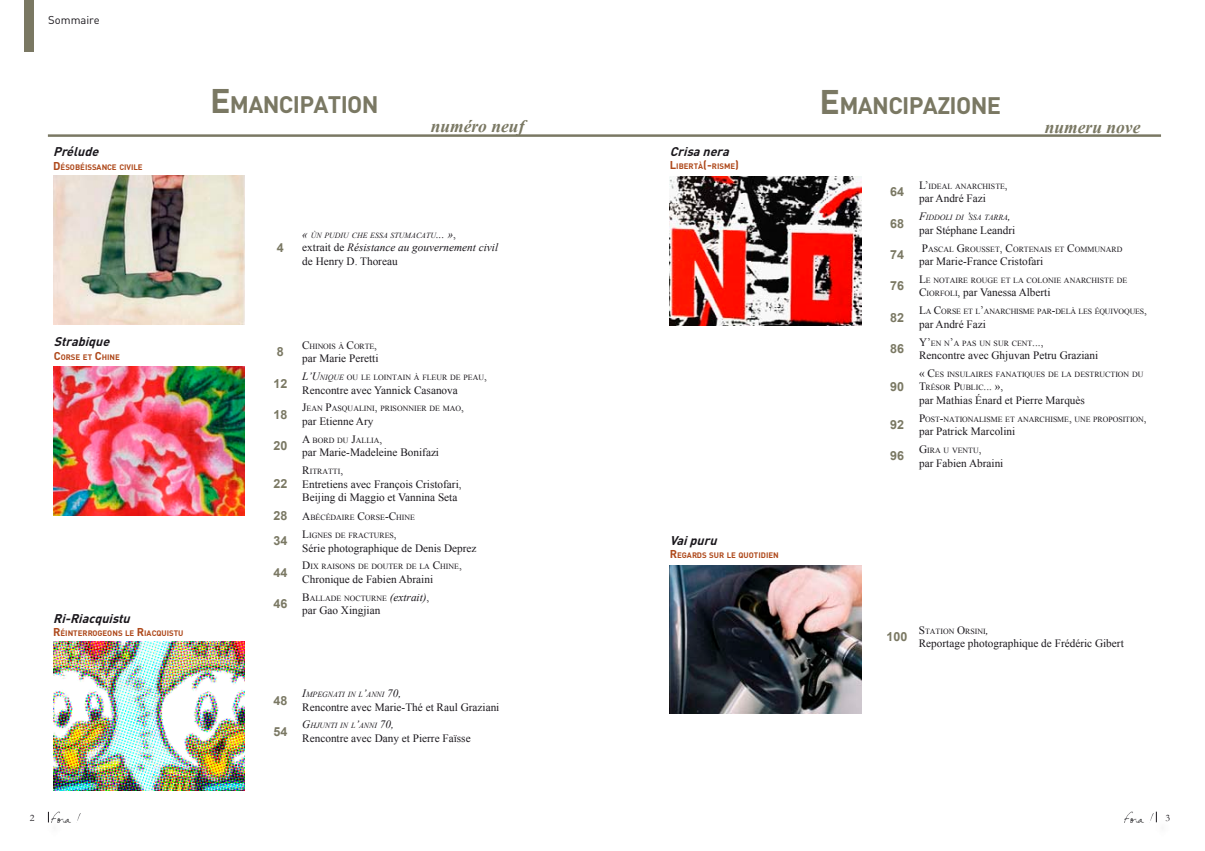
<style>
.page{position:relative;width:1205px;height:851px;background:#fff}
.page>*{position:absolute;margin:0;border:0;box-sizing:border-box;transform-origin:0 0}
.t1{font:700 23.62px "DIN Pro";letter-spacing:-.03em;color:#7a7863}
.t2{font:italic 700 17.5px "Times New Roman";color:#7a7863}
.t3{font:italic 700 12.5px "DIN Pro";color:#1a171c}
.t4{font:700 12.5px "Arial";color:#7a7863}
.t5{font:11.25px/13.5px "Times New Roman";color:#1a171c}
.t6{font:italic 11.25px/13.5px "Times New Roman";color:#1a171c}
.t7{font:11.25px "DIN Pro";color:#1a171c}
.t8{font:10px "Garamond";color:#1a171c}
.t9{font:7.88px/13.5px "Times New Roman";color:#1a171c}
.t10{font:700 7.88px "DIN Pro";color:#ae481a}
.t11{font:italic 7.88px "Times New Roman";color:#1a171c}
.s1{font-size:11.25px}
.s2{font-size:33.75px}
.s3{font-style:normal;font-size:11.25px}
.s4{font-style:normal}
.s5{font-style:italic;font-size:11.25px}
.s6{font-style:italic}
.s7{font-family:"Arial";font-weight:700;font-size:12.5px;color:#7a7863}
.s8{font-style:inherit}
.s9{font-size:7.88px}
</style>
<div class="page">
<img style="left:54px;top:811px;width:27px;height:11px">
<div style="left:24px;top:0;width:10px;height:52px;background:#7a7863"></div>
<div style="left:48px;top:815px;width:19px;height:29px;background:#1a171c;opacity:.75"></div>
<img style="left:1124px;top:811px;width:30px;height:11px">
<hr style="left:48px;top:134px;width:1113px;height:3px;background:#7a7863">
<img style="left:53px;top:366px;width:191px;height:149px">
<img style="left:670px;top:565px;width:191px;height:148px">
<img style="left:53px;top:641px;width:191px;height:149px">
<img style="left:670px;top:176px;width:191px;height:149px">
<img style="left:53px;top:175px;width:191px;height:149px">
<p class="t7" style="left:48px;top:12px;width:53px">Sommaire</p>
<p class="t3" style="left:53px;top:143px;width:51px">Prélude</p>
<p class="t10" style="left:53px;top:162px;width:90px"><span class="s1">D</span> ÉSOBÉISSANCE CIVILE</p>
<p class="t3" style="left:54px;top:333px;width:61px">Strabique</p>
<p class="t10" style="left:54px;top:351px;width:67px"><span class="s1">C</span>ORSE ET <span class="s1">C</span>HINE</p>
<p class="t3" style="left:53px;top:609px;width:82px">Ri-Riacquistu</p>
<p class="t10" style="left:53px;top:627px;width:132px"><span class="s1">R</span>ÉINTERROGEONS LE <span class="s1">R</span>IACQUISTU</p>
<h1 class="t1" style="left:210px;top:88px;width:170px"><span class="s2">E</span>MANCIPATION</h1>
<h2 class="t2" style="left:431px;top:114px;width:95px">numéro neuf</h2>
<p class="t4" style="left:277px;top:239px;width:8px">4</p>
<p class="t11" style="left:302px;top:229px;width:155px"><span class="s1">«</span> ÙN PUDIU CHE ESSA STUMACATU<span class="s1">... »</span><span class="s3">,</span></p>
<p class="t6" style="left:302px;top:240px;width:197px"><span class="s4">extrait de</span> Résistance au gouvernement civil <span class="s4">de Henry D. Thoreau</span></p>
<p class="t4" style="left:277px;top:343px;width:8px">8</p>
<p class="t4" style="left:273px;top:375px;width:15px">12</p>
<p class="t4" style="left:273px;top:406px;width:15px">18</p>
<p class="t4" style="left:273px;top:437px;width:15px">20</p>
<p class="t9" style="left:302px;top:339px;width:76px"><span class="s1">C</span>HINOIS À <span class="s1">C</span>ORTE<span class="s1">,</span></p>
<p class="t5" style="left:302px;top:351px;width:78px">par Marie Peretti</p>
<p class="t9" style="left:302px;top:370px;width:186px"><span class="s5">L’U</span><span class="s6">NIQUE</span> OU LE LOINTAIN À FLEUR DE PEAU<span class="s1">,</span></p>
<p class="t5" style="left:302px;top:383px;width:157px">Rencontre avec Yannick Casanova</p>
<p class="t9" style="left:302px;top:402px;width:163px"><span class="s1">J</span>EAN <span class="s1">P</span>ASQUALINI<span class="s1">,</span> PRISONNIER DE MAO<span class="s1">,</span></p>
<p class="t5" style="left:302px;top:414px;width:73px">par Etienne Ary</p>
<p class="t9" style="left:302px;top:433px;width:82px"><span class="s1">A</span> BORD DU <span class="s1">J</span>ALLIA<span class="s1">,</span></p>
<p class="t5" style="left:302px;top:445px;width:138px">par Marie-Madeleine Bonifazi</p>
<p class="t9" style="left:302px;top:464px;width:42px"><span class="s1">R</span>ITRATTI<span class="s1">,</span></p>
<p class="t5" style="left:302px;top:477px;width:161px">Entretiens avec François Cristofari,<br>Beijing di Maggio et Vannina Seta</p>
<p class="t9" style="left:273px;top:510px;width:143px"><span class="s7">28</span> <span class="s1">A</span>BÉCÉDAIRE <span class="s1">C</span>ORSE<span class="s1">-C</span>HINE</p>
<p class="t4" style="left:273px;top:532px;width:15px">34</p>
<p class="t4" style="left:273px;top:475px;width:15px">22</p>
<p class="t9" style="left:302px;top:528px;width:96px"><span class="s1">L</span>IGNES DE FRACTURES<span class="s1">,</span></p>
<p class="t5" style="left:302px;top:540px;width:176px">Série photographique de Denis Deprez</p>
<p class="t4" style="left:273px;top:564px;width:15px">44</p>
<p class="t4" style="left:273px;top:595px;width:15px">46</p>
<p class="t9" style="left:302px;top:559px;width:161px"><span class="s1">D</span>IX RAISONS DE DOUTER DE LA <span class="s1">C</span>HINE<span class="s1">,</span></p>
<p class="t5" style="left:302px;top:572px;width:132px">Chronique de Fabien Abraini</p>
<p class="t9" style="left:302px;top:591px;width:129px"><span class="s1">B</span>ALLADE NOCTURNE <span class="s5">(extrait)</span><span class="s1">,</span></p>
<p class="t5" style="left:302px;top:603px;width:80px">par Gao Xingjian</p>
<p class="t4" style="left:273px;top:691px;width:15px">48</p>
<p class="t4" style="left:273px;top:723px;width:15px">54</p>
<p class="t11" style="left:302px;top:689px;width:101px"><span class="s1">I</span>MPEGNATI IN L<span class="s1">’</span>ANNI <span class="s1">70,</span></p>
<p class="t5" style="left:302px;top:699px;width:199px">Rencontre avec Marie-Thé et Raul Graziani</p>
<p class="t11" style="left:302px;top:720px;width:93px"><span class="s1">G</span>HJUNTI IN L<span class="s1">’</span>ANNI <span class="s1">70</span><span class="s1">,</span></p>
<p class="t5" style="left:302px;top:731px;width:170px">Rencontre avec Dany et Pierre Faïsse</p>
<p class="t3" style="left:670px;top:143px;width:65px">Crisanera</p>
<p class="t10" style="left:670px;top:161px;width:71px"><span class="s1">L</span>IBERTÀ<span class="s1">(-</span>RISME<span class="s1">)</span></p>
<p class="t3" style="left:670px;top:532px;width:53px">Vaipuru</p>
<p class="t10" style="left:670px;top:550px;width:110px"><span class="s1">R</span>EGARDS SUR LE QUOTIDIEN</p>
<h1 class="t1" style="left:819px;top:89px;width:180px"><span class="s2">E</span>MANCIPAZIONE</h1>
<p class="t4" style="left:890px;top:183px;width:15px">64</p>
<p class="t4" style="left:890px;top:215px;width:15px">68</p>
<p class="t9" style="left:919px;top:179px;width:90px"><span class="s1">L’</span>IDEAL ANARCHISTE<span class="s1">,</span></p>
<p class="t5" style="left:919px;top:192px;width:68px">par André Fazi</p>
<p class="t11" style="left:919px;top:212px;width:93px"><span class="s1">F</span>IDDOLI DI <span class="s1">’</span>SSA TARRA<span class="s1">,</span></p>
<p class="t5" style="left:919px;top:223px;width:98px">par Stéphane Leandri</p>
<h2 class="t2" style="left:1044px;top:115px;width:97px">numeru nove</h2>
<p class="t4" style="left:890px;top:246px;width:15px">74</p>
<p class="t4" style="left:890px;top:277px;width:15px">76</p>
<p class="t4" style="left:890px;top:309px;width:15px">82</p>
<p class="t4" style="left:890px;top:340px;width:15px">86</p>
<p class="t4" style="left:890px;top:378px;width:15px">90</p>
<p class="t4" style="left:890px;top:416px;width:15px">92</p>
<p class="t4" style="left:890px;top:447px;width:15px">96</p>
<p class="t9" style="left:922px;top:242px;width:202px"><span class="s1">P</span>ASCAL <span class="s1">G</span>ROUSSET<span class="s1">, C</span>ORTENAIS ET <span class="s1">C</span>OMMUNARD</p>
<p class="t5" style="left:919px;top:254px;width:126px">par Marie-France Cristofari</p>
<p class="t9" style="left:919px;top:273px;width:210px"><span class="s1">L</span>E NOTAIRE ROUGE ET LA COLONIE ANARCHISTE DE</p>
<p class="t5" style="left:919px;top:285px;width:133px"><span class="s8">C</span><span class="s9">IORFOLI</span>, par Vanessa Alberti</p>
<p class="t9" style="left:919px;top:304px;width:229px"><span class="s1">L</span>A <span class="s1">C</span>ORSE ET L<span class="s1">’</span>ANARCHISME PAR<span class="s1">-</span>DELÀ LES ÉQUIVOQUES<span class="s1">,</span></p>
<p class="t5" style="left:919px;top:317px;width:68px">par André Fazi</p>
<p class="t9" style="left:919px;top:336px;width:126px"><span class="s1">Y’</span>EN N<span class="s1">’</span>A PAS UN SUR CENT<span class="s1">...</span><span class="s1">,</span></p>
<p class="t5" style="left:919px;top:348px;width:181px">Rencontre avec Ghjuvan Petru Graziani</p>
<p class="t9" style="left:919px;top:367px;width:226px"><span class="s1">« C</span>ES INSULAIRES FANATIQUES DE LA DESTRUCTION DU<br><span class="s1">T</span>RÉSOR <span class="s1">P</span>UBLIC<span class="s1">... »</span><span class="s1">,</span></p>
<p class="t5" style="left:919px;top:393px;width:167px">par Mathias Énard et Pierre Marquès</p>
<p class="t9" style="left:919px;top:412px;width:229px"><span class="s1">P</span>OST<span class="s1">-</span>NATIONALISME ET ANARCHISME<span class="s1">,</span> UNE PROPOSITION<span class="s1">,</span></p>
<p class="t5" style="left:919px;top:424px;width:98px">par Patrick Marcolini</p>
<p class="t9" style="left:919px;top:443px;width:64px"><span class="s1">G</span>IRA U VENTU<span class="s1">,</span></p>
<p class="t5" style="left:919px;top:456px;width:86px">par Fabien Abraini</p>
<p class="t4" style="left:886px;top:628px;width:22px">100</p>
<p class="t9" style="left:919px;top:624px;width:71px"><span class="s1">S</span> TATION <span class="s1">O</span>RSINI<span class="s5">,</span></p>
<p class="t5" style="left:919px;top:636px;width:206px">Reportage photographique de Frédéric Gibert</p>
<p class="t8" style="left:30px;top:810px;width:6px">2</p>
<p class="t8" style="left:1165px;top:810px;width:6px">3</p>
</div>
